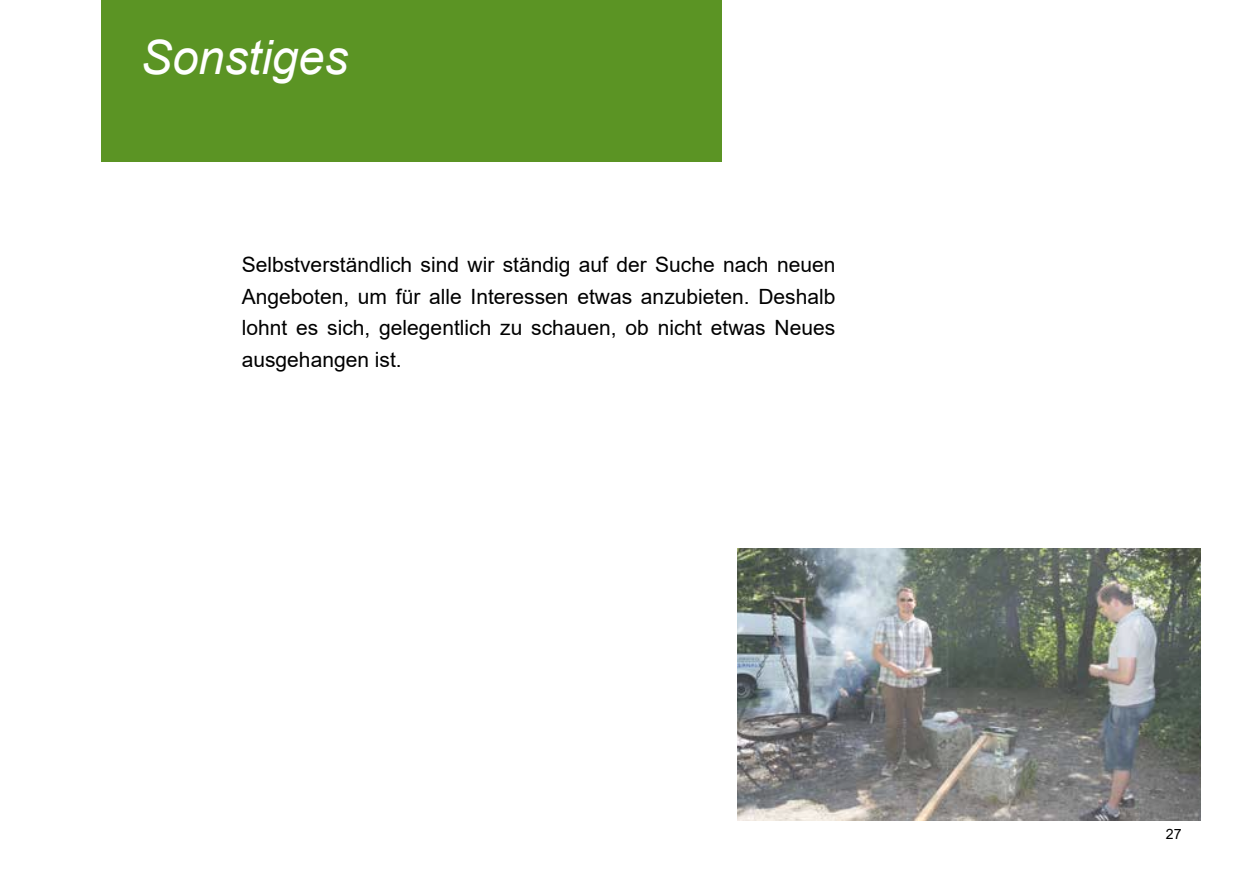
<style>
.page{position:relative;width:1241px;height:874px;background:#fff}
.page>*{position:absolute;margin:0;border:0;box-sizing:border-box;transform-origin:0 0}
.t1{font:italic 47.25px "Arial";color:#fff}
.t2{font:21px/31.5px "Arial";color:#000;text-align:justify}
.t3{font:14.17px "Arial";color:#000}
</style>
<div class="page">
<div style="left:101px;top:0;width:620px;height:161px;background:#5b9424"></div>
<img style="left:737px;top:548px;width:463px;height:272px">
<h1 class="t1" style="left:140px;top:26px;width:209px">Sonstiges</h1>
<p class="t2" style="left:242px;top:249px;width:595px">Selbstverständlich sind wir ständig auf der Suche nach neuen Angeboten, um für alle Interessen etwas anzubieten. Deshalb lohnt es sich, gelegentlich zu schauen, ob nicht etwas Neues ausgehangen ist.</p>
<p class="t3" style="left:1165px;top:823px;width:17px">27</p>
</div>
